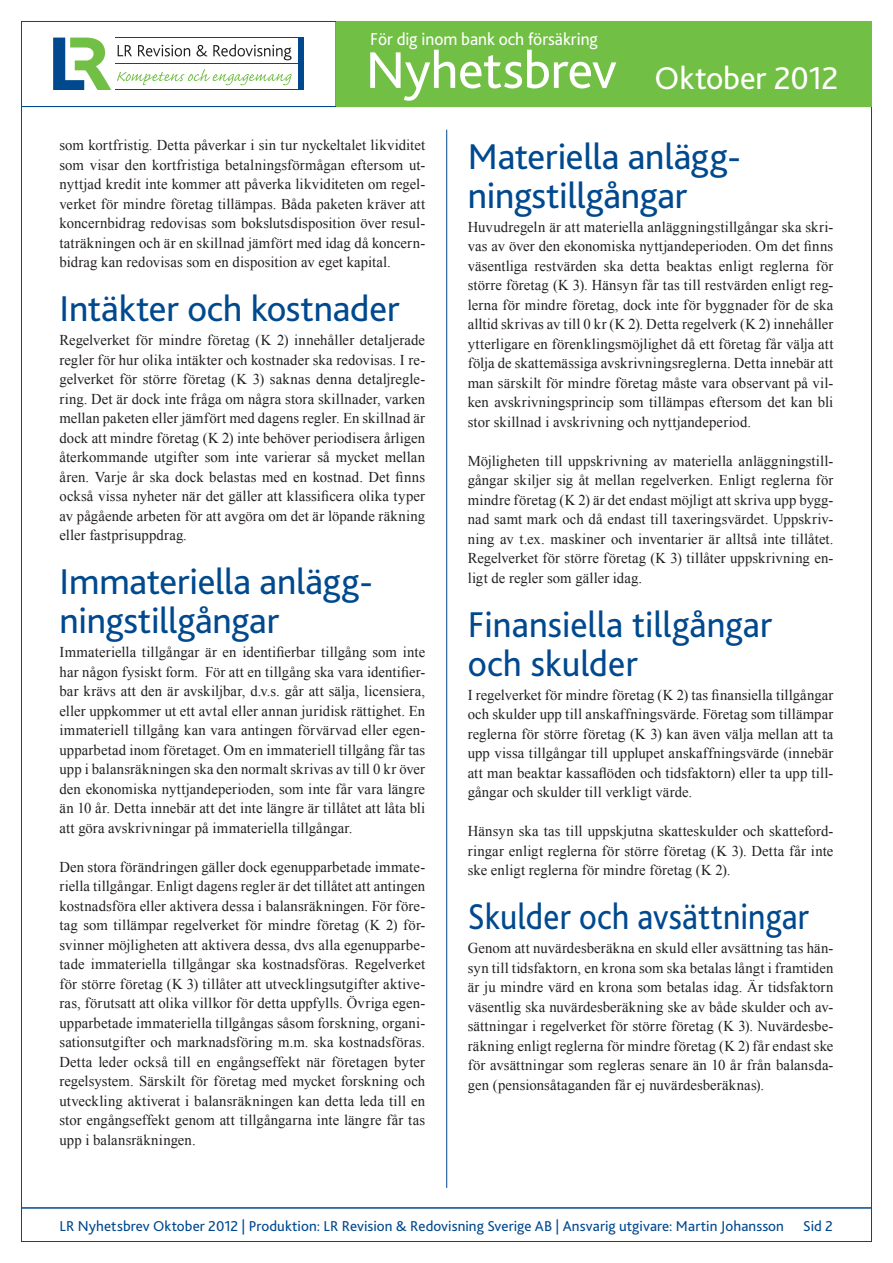
<style>
.page{position:relative;width:893px;height:1263px;background:#fff}
.page>*{position:absolute;margin:0;border:0;box-sizing:border-box;transform-origin:0 0}
.t1{font:54px "Bliss 2";letter-spacing:-.01em;color:#fff}
.mellan_rubrik{font:37.5px/39px "Bliss 2";letter-spacing:-.005em;color:#01498e}
.mellan_rubrik-2{font:37.5px "Bliss 2";letter-spacing:-.005em;color:#01498e;scale:.9 1}
.t2{font:33px "Bliss 2";letter-spacing:-.005em;color:#fff}
.stor_rubrik{font:18px "Bliss 2";color:#fff;scale:.96 1}
.brodtext{font:15px/19.5px "Times New Roman";letter-spacing:.01em;color:#231f20;text-align:justify}
.mellan_rubrik-3{font:15px/19.5px "Times New Roman";letter-spacing:.01em;color:#231f20;text-align:justify}
.t3{font:15px "Bliss 2";letter-spacing:.005em;color:#01498e}
</style>
<div class="page">
<hr style="left:21px;top:106px;width:851px;height:1px;background:#01498e">
<div style="left:336px;top:21px;width:536px;height:85px;background:#71bf44"></div>
<hr style="left:21px;top:1208px;width:851px;height:1px;background:#01498e">
<hr style="left:446px;top:130px;width:1px;height:1058px;background:#01498e">
<svg style="left:118px;top:45px;width:14px;height:11px"></svg>
<svg style="left:138px;top:45px;width:52px;height:11px"></svg>
<svg style="left:197px;top:45px;width:10px;height:11px"></svg>
<svg style="left:213px;top:44px;width:79px;height:16px"></svg>
<div style="left:299px;top:38px;width:5px;height:52px;background:#01498e"></div>
<svg style="left:53px;top:38px;width:58px;height:52px"></svg>
<hr style="left:115px;top:38px;width:188px;height:1px;background:#01498e">
<hr style="left:115px;top:89px;width:188px;height:1px;background:#01498e">
<hr style="left:115px;top:63px;width:188px;height:1px;background:#01498e">
<svg style="left:117px;top:69px;width:175px;height:16px"></svg>
<p class="stor_rubrik" style="left:370px;top:28px;width:239px">För dig inom bank och försäkring</p>
<p class="t1" style="left:366px;top:36px;width:253px">Nyhetsbrev</p>
<p class="brodtext" style="left:60px;top:135px;width:367px">som kortfristig. Detta påverkar i sin tur nyckeltalet likviditet som visar den kortfristiga betalningsförmågan eftersom ut&shy;nyttjad kredit inte kommer att påverka likviditeten om regel&shy;verket för mindre företag tillämpas. Båda paketen kräver att koncernbidrag redovisas som bokslutsdisposition över resul&shy;taträkningen och är en skillnad jämfört med idag då koncern&shy;bidrag kan redovisas som en disposition av eget kapital.</p>
<p class="mellan_rubrik" style="left:60px;top:288px;width:342px">Intäkter och kostnader</p>
<p class="brodtext" style="left:60px;top:330px;width:367px">Regelverket för mindre företag (K 2) innehåller detaljerade regler för hur olika intäkter och kostnader ska redovisas. I re&shy;gelverket för större företag (K 3) saknas denna detaljregle&shy;ring. Det är dock inte fråga om några stora skillnader, varken mellan paketen eller jämfört med dagens regler. En skillnad är dock att mindre företag (K 2) inte behöver periodisera årligen återkommande utgifter som inte varierar så mycket mellan åren. Varje år ska dock belastas med en kostnad. Det finns också vissa nyheter när det gäller att klassificera olika typer av pågående arbeten för att avgöra om det är löpande räkning eller fastprisuppdrag.</p>
<p class="mellan_rubrik" style="left:60px;top:561px;width:315px">Immateriella anlägg&shy;ningstillgångar</p>
<p class="brodtext" style="left:60px;top:642px;width:367px">Immateriella tillgångar är en identifierbar tillgång som inte har någon fysiskt form. För att en tillgång ska vara identifier&shy;bar krävs att den är avskiljbar, d.v.s. går att sälja, licensiera, eller uppkommer ut ett avtal eller annan juridisk rättighet. En immateriell tillgång kan vara antingen förvärvad eller egen&shy;upparbetad inom företaget. Om en immateriell tillgång får tas upp i balansräkningen ska den normalt skrivas av till 0 kr över den ekonomiska nyttjandeperioden, som inte får vara längre än 10 år. Detta innebär att det inte längre är tillåtet att låta bli att göra avskrivningar på immateriella tillgångar.</p>
<p class="brodtext" style="left:60px;top:857px;width:367px">Den stora förändringen gäller dock egenupparbetade immate&shy;riella tillgångar. Enligt dagens regler är det tillåtet att antingen kostnadsföra eller aktivera dessa i balansräkningen. För före&shy;tag som tillämpar regelverket för mindre företag (K 2) för&shy;svinner möjligheten att aktivera dessa, dvs alla egenupparbe&shy;tade immateriella tillgångar ska kostnadsföras. Regelverket för större företag (K 3) tillåter att utvecklingsutgifter aktive&shy;ras, förutsatt att olika villkor för detta uppfylls. Övriga egen&shy;upparbetade immateriella tillgångas såsom forskning, organi&shy;sationsutgifter och marknadsföring m.m. ska kostnadsföras.<br>Detta leder också till en engångseffekt när företagen byter regelsystem. Särskilt för företag med mycket forskning och utveckling aktiverat i balansräkningen kan detta leda till en stor engångseffekt genom att tillgångarna inte längre får tas upp i balansräkningen.</p>
<p class="t2" style="left:654px;top:58px;width:186px">Oktober 2012</p>
<p class="mellan_rubrik" style="left:468px;top:136px;width:275px">Materiella anlägg&shy;ningstillgångar</p>
<p class="brodtext" style="left:468px;top:217px;width:367px">Huvudregeln är att materiella anläggningstillgångar ska skri&shy;vas av över den ekonomiska nyttjandeperioden. Om det finns väsentliga restvärden ska detta beaktas enligt reglerna för större företag (K 3). Hänsyn får tas till restvärden enligt reg&shy;lerna för mindre företag, dock inte för byggnader för de ska alltid skrivas av till 0 kr (K 2). Detta regelverk (K 2) innehåller ytterligare en förenklingsmöjlighet då ett företag får välja att följa de skattemässiga avskrivningsreglerna. Detta innebär att man särskilt för mindre företag måste vara observant på vil&shy;ken avskrivningsprincip som tillämpas eftersom det kan bli stor skillnad i avskrivning och nyttjandeperiod.</p>
<p class="brodtext" style="left:468px;top:451px;width:367px">Möjligheten till uppskrivning av materiella anläggningstill&shy;gångar skiljer sig åt mellan regelverken. Enligt reglerna för mindre företag (K 2) är det endast möjligt att skriva upp bygg&shy;nad samt mark och då endast till taxeringsvärdet. Uppskriv&shy;ning av t.ex. maskiner och inventarier är alltså inte tillåtet.<br>Regelverket för större företag (K 3) tillåter uppskrivning en&shy;ligt de regler som gäller idag.</p>
<p class="mellan_rubrik" style="left:468px;top:604px;width:306px">Finansiella tillgångar och skulder</p>
<p class="brodtext" style="left:468px;top:685px;width:367px">I regelverket för mindre företag (K 2) tas finansiella tillgångar och skulder upp till anskaffningsvärde. Företag som tillämpar reglerna för större företag (K 3) kan även välja mellan att ta upp vissa tillgångar till upplupet anskaffningsvärde (innebär att man beaktar kassaflöden och tidsfaktorn) eller ta upp till&shy;gångar och skulder till verkligt värde.</p>
<p class="brodtext" style="left:468px;top:821px;width:367px">Hänsyn ska tas till uppskjutna skatteskulder och skatteford&shy;ringar enligt reglerna för större företag (K 3). Detta får inte ske enligt reglerna för mindre företag (K 2).</p>
<p class="mellan_rubrik-2" style="left:468px;top:894px;width:381px">Skulder och avsättningar</p>
<p class="mellan_rubrik-3" style="left:468px;top:938px;width:367px">Genom att nuvärdesberäkna en skuld eller avsättning tas hän&shy;syn till tidsfaktorn, en krona som ska betalas långt i framtiden är ju mindre värd en krona som betalas idag. Är tidsfaktorn väsentlig ska nuvärdesberäkning ske av både skulder och av&shy;sättningar i regelverket för större företag (K 3). Nuvärdesbe&shy;räkning enligt reglerna för mindre företag (K 2) får endast ske för avsättningar som regleras senare än 10 år från balansda&shy;gen (pensionsåtaganden får ej nuvärdesberäknas).</p>
<p class="t3" style="left:60px;top:1217px;width:726px">LR Nyhetsbrev Oktober 2012 | Produktion: LR Revision &amp; Redovisning Sverige AB | Ansvarig utgivare: Martin Johansson</p>
<p class="t3" style="left:803px;top:1217px;width:31px">Sid 2</p>
</div>
